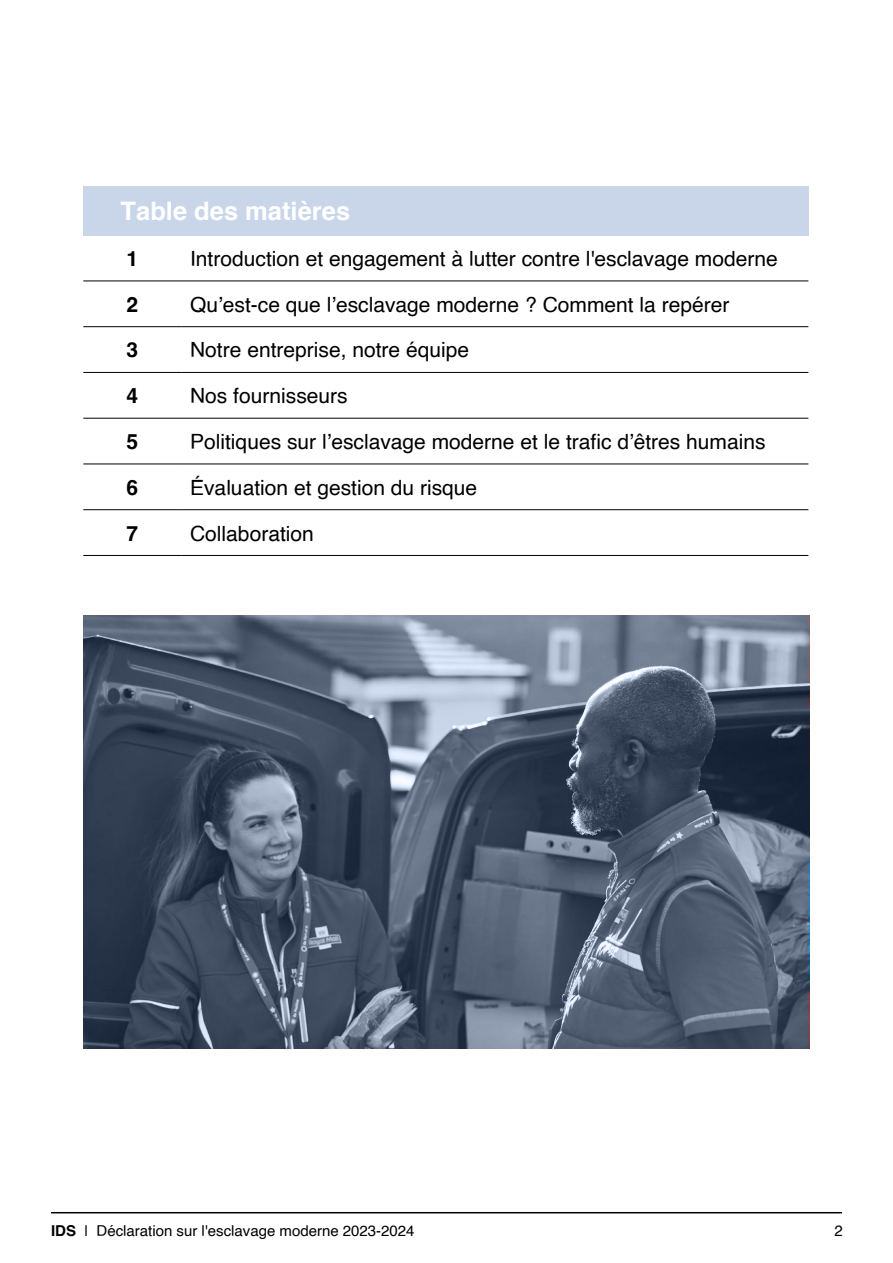
<style>
.page{position:relative;width:893px;height:1263px;background:#fff}
.page>*{position:absolute;margin:0;border:0;box-sizing:border-box;transform-origin:0 0}
.t1{font:700 25.5px "Helvetica";color:#fff}
.t2{font:21px "Helvetica";color:#000}
.t3{font:700 21px "Helvetica";color:#000}
.t4{font:15px "Helvetica";color:#000}
.s1{font-weight:700}
</style>
<div class="page">
<img style="left:84px;top:615px;width:725px;height:434px">
<hr style="left:51px;top:1212px;width:791px;height:1px;background:#000">
<div style="left:83px;top:186px;width:725px;height:49px;background:#c9d6ea"></div>
<hr style="left:83px;top:281px;width:98px;height:1px;background:#000">
<hr style="left:181px;top:281px;width:627px;height:1px;background:#000">
<hr style="left:83px;top:326px;width:98px;height:1px;background:#000">
<hr style="left:181px;top:326px;width:627px;height:1px;background:#000">
<hr style="left:83px;top:372px;width:98px;height:1px;background:#000">
<hr style="left:181px;top:372px;width:627px;height:1px;background:#000">
<hr style="left:83px;top:418px;width:98px;height:1px;background:#000">
<hr style="left:181px;top:418px;width:627px;height:1px;background:#000">
<hr style="left:83px;top:464px;width:98px;height:1px;background:#000">
<hr style="left:181px;top:464px;width:627px;height:1px;background:#000">
<hr style="left:83px;top:509px;width:98px;height:1px;background:#000">
<hr style="left:181px;top:509px;width:627px;height:1px;background:#000">
<hr style="left:83px;top:555px;width:98px;height:1px;background:#000">
<hr style="left:181px;top:555px;width:627px;height:1px;background:#000">
<p class="t1" style="left:121px;top:190px;width:231px">Table des matières</p>
<p class="t3" style="left:126px;top:246px;width:13px">1</p>
<p class="t2" style="left:190px;top:242px;width:589px">Introduction et engagement à lutter contre l'esclavage moderne</p>
<p class="t3" style="left:126px;top:291px;width:13px">2</p>
<p class="t2" style="left:190px;top:288px;width:541px">Qu’est-ce que l’esclavage moderne ? Comment la repérer</p>
<p class="t3" style="left:126px;top:337px;width:13px">3</p>
<p class="t2" style="left:190px;top:334px;width:280px">Notre entreprise, notre équipe</p>
<p class="t3" style="left:126px;top:383px;width:13px">4</p>
<p class="t2" style="left:190px;top:380px;width:159px">Nos fournisseurs</p>
<p class="t3" style="left:126px;top:429px;width:13px">5</p>
<p class="t2" style="left:190px;top:425px;width:577px">Politiques sur l’esclavage moderne et le trafic d’êtres humains</p>
<p class="t3" style="left:126px;top:474px;width:13px">6</p>
<p class="t2" style="left:190px;top:471px;width:289px">Évaluation et gestion du risque</p>
<p class="t3" style="left:126px;top:520px;width:13px">7</p>
<p class="t2" style="left:190px;top:517px;width:125px">Collaboration</p>
<p class="t4" style="left:51px;top:1219px;width:365px"><span class="s1">IDS</span> | Déclaration sur l'esclavage moderne 2023-2024</p>
<p class="t4" style="left:834px;top:1219px;width:10px">2</p>
</div>
